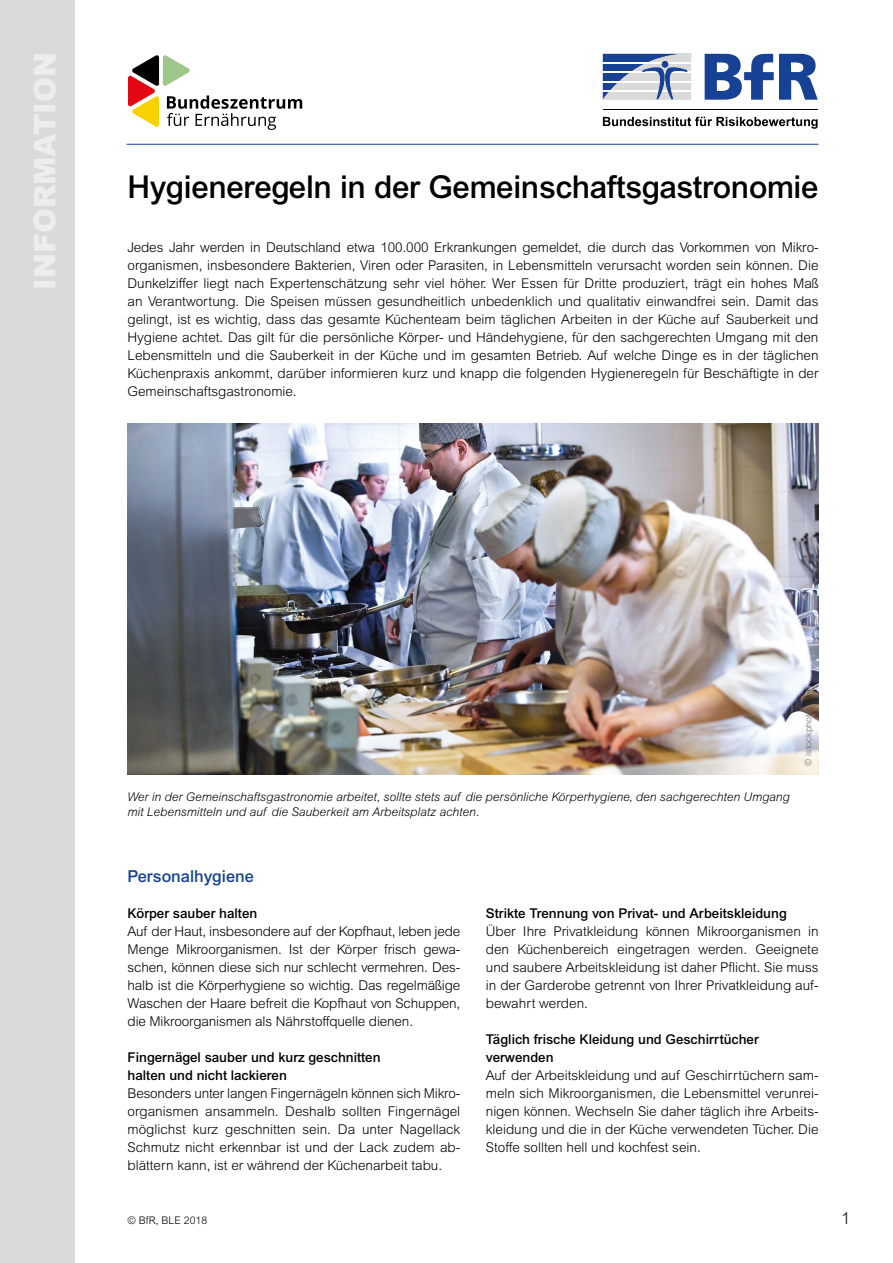
<style>
.page{position:relative;width:893px;height:1263px;background:#fff}
.page>*{position:absolute;margin:0;border:0;box-sizing:border-box;transform-origin:0 0}
.t1{font:500 31.5px "Arial MT Pro";letter-spacing:-.01em;color:#000}
.t2{font:500 16.5px "Arial MT Pro";color:#164194}
.t3{font:300 16.5px "Arial MT Pro";color:#000}
.t4{font:300 13.5px/18px "Arial MT Pro";color:#000;text-align:justify}
.t5{font:500 13.5px/18px "Arial MT Pro";color:#000}
.t6{font:italic 300 12px/15px "Arial MT Pro";color:#000}
.t7{font:300 10.5px "Arial MT Pro";color:#000}
.t8{font:300 9px "Arial MT Pro";color:#706f6f}
</style>
<div class="page">
<img style="left:128px;top:424px;width:691px;height:350px">
<hr style="left:126px;top:144px;width:693px;height:1px;background:#164194">
<div style="left:0;top:0;width:74px;height:1263px;background:#dadada"></div>
<svg style="left:603px;top:117px;width:215px;height:12px"></svg>
<svg style="left:603px;top:54px;width:88px;height:46px;background:#9eacc8"></svg>
<svg style="left:705px;top:54px;width:113px;height:46px"></svg>
<hr style="left:603px;top:110px;width:215px;height:1px;background:#000">
<svg style="left:128px;top:55px;width:174px;height:75px"></svg>
<h1 class="t1" style="left:128px;top:168px;width:692px">Hygieneregeln in der Gemeinschaftsgastronomie</h1>
<p class="t4" style="left:128px;top:239px;width:693px">Jedes Jahr werden in Deutschland etwa 100.000 Erkrankungen gemeldet, die durch das Vorkommen von Mikro&shy;organismen, insbesondere Bakterien, Viren oder Parasiten, in Lebensmitteln verursacht worden sein können. Die Dunkelziffer liegt nach Expertenschätzung sehr viel höher. Wer Essen für Dritte produziert, trägt ein hohes Maß an Verantwortung. Die Speisen müssen gesundheitlich unbedenklich und qualitativ einwandfrei sein. Damit das gelingt, ist es wichtig, dass das gesamte Küchenteam beim täglichen Arbeiten in der Küche auf Sauberkeit und Hygiene achtet. Das gilt für die persönliche Körper- und Händehygiene, für den sachgerechten Umgang mit den Lebensmitteln und die Sauberkeit in der Küche und im gesamten Betrieb. Auf welche Dinge es in der täglichen Küchenpraxis ankommt, darüber informieren kurz und knapp die folgenden Hygieneregeln für Beschäftigte in der Gemeinschaftsgastronomie.</p>
<p class="t6" style="left:128px;top:789px;width:664px">Wer in der Gemeinschaftsgastronomie arbeitet, sollte stets auf die persönliche Körperhygiene, den sachgerechten Umgang mit Lebensmitteln und auf die Sauberkeit am Arbeitsplatz achten.</p>
<p class="t8" style="left:803px;top:765px;width:58px;rotate:-90deg">© istockphoto</p>
<p class="t2" style="left:128px;top:867px;width:128px">Personalhygiene</p>
<p class="t5" style="left:128px;top:905px;width:131px">Körper sauber halten</p>
<p class="t4" style="left:128px;top:923px;width:334px">Auf der Haut, insbesondere auf der Kopfhaut, leben jede Menge Mikroorganismen. Ist der Körper frisch gewa&shy;schen, können diese sich nur schlecht vermehren. Des&shy;halb ist die Körperhygiene so wichtig. Das regelmäßige Waschen der Haare befreit die Kopfhaut von Schuppen, die Mikroorganismen als Nährstoffquelle dienen.</p>
<p class="t5" style="left:128px;top:1049px;width:255px">Fingernägel sauber und kurz geschnitten halten und nicht lackieren</p>
<p class="t4" style="left:128px;top:1085px;width:334px">Besonders unter langen Fingernägeln können sich Mikro&shy;organismen ansammeln. Deshalb sollten Fingernägel möglichst kurz geschnitten sein. Da unter Nagellack Schmutz nicht erkennbar ist und der Lack zudem ab&shy;blättern kann, ist er während der Küchenarbeit tabu.</p>
<p class="t7" style="left:128px;top:1214px;width:81px">© BfR, BLE 2018</p>
<p class="t5" style="left:486px;top:905px;width:303px">Strikte Trennung von Privat- und Arbeitskleidung</p>
<p class="t4" style="left:486px;top:923px;width:334px">Über Ihre Privatkleidung können Mikroorganismen in den Küchenbereich eingetragen werden. Geeignete und saubere Arbeitskleidung ist daher Pflicht. Sie muss in der Garderobe getrennt von Ihrer Privatkleidung auf&shy;bewahrt werden.</p>
<p class="t5" style="left:486px;top:1031px;width:275px">Täglich frische Kleidung und Geschirrtücher verwenden</p>
<p class="t4" style="left:486px;top:1066px;width:334px">Auf der Arbeitskleidung und auf Geschirrtüchern sam&shy;meln sich Mikroorganismen, die Lebensmittel verunrei&shy;nigen können. Wechseln Sie daher täglich ihre Arbeits&shy;kleidung und die in der Küche verwendeten Tücher. Die Stoffe sollten hell und kochfest sein.</p>
<p class="t3" style="left:841px;top:1208px;width:11px">1</p>
</div>
